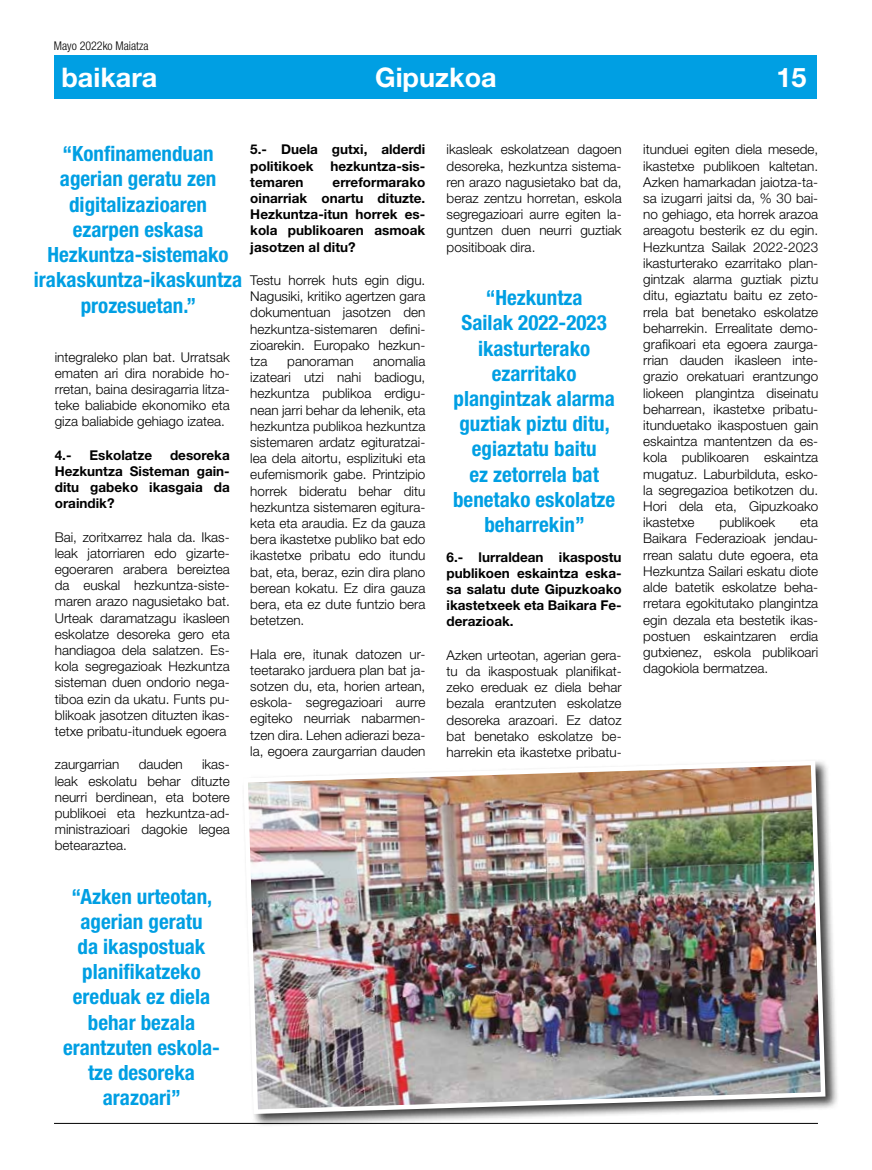
<style>
.page{position:relative;width:872px;height:1170px;background:#fff}
.page>*{position:absolute;margin:0;border:0;box-sizing:border-box;transform-origin:0 0}
.t1{font:700 27px "Helvetica Neue LT Std";color:#fff}
.t2{font:700 condensed 21px/25.2px "Helvetica Neue LT Std";color:#009fe3;text-align:center}
.t3{font:300 13.5px/16.2px "Helvetica Neue LT Std";color:#000;text-align:justify}
.t4{font:700 13.5px/16.2px "Helvetica Neue LT Std";color:#000;text-align:justify}
.t5{font:300 condensed 12px "Helvetica Neue LT Std";color:#000}
</style>
<div class="page">
<div style="left:55px;top:55px;width:762px;height:44px;background:#009fe3"></div>
<hr style="left:54px;top:1122px;width:764px;height:1px;background:#000">
<div style="left:242px;top:759px;width:597px;height:368px;background:#000;opacity:.75"></div>
<img style="left:242px;top:759px;width:585px;height:357px">
<p class="t5" style="left:54px;top:39px;width:96px">Mayo 2022ko Maiatza</p>
<h1 class="t1" style="left:61px;top:60px;width:97px">baikara</h1>
<h1 class="t1" style="left:375px;top:60px;width:123px">Gipuzkoa</h1>
<h1 class="t1" style="left:776px;top:60px;width:32px">15</h1>
<h2 class="t2" style="left:34px;top:141px;width:210px">“Konfinamenduan agerian geratu zen digitalizazioaren ezarpen eskasa<br>Hezkuntza-sistemako irakaskuntza-ikaskuntza prozesuetan.”</h2>
<p class="t3" style="left:55px;top:348px;width:176px">integraleko plan bat. Urratsak ematen ari dira norabide ho&shy;rretan, baina desiragarria litza&shy;teke baliabide ekonomiko eta giza baliabide gehiago izatea.</p>
<p class="t4" style="left:55px;top:446px;width:18px">4.-</p>
<p class="t4" style="left:89px;top:446px;width:64px">Eskolatze</p>
<p class="t4" style="left:55px;top:446px;width:176px;text-indent:115px">desoreka Hezkuntza Sisteman gain&shy;ditu gabeko ikasgaia da oraindik?</p>
<p class="t3" style="left:55px;top:528px;width:176px">Bai, zoritxarrez hala da. Ikas&shy;leak jatorriaren edo gizarte&shy;egoeraren arabera bereiztea da euskal hezkuntza-siste&shy;maren arazo nagusietako bat.<br>Urteak daramatzagu ikasleen eskolatze desoreka gero eta handiagoa dela salatzen. Es&shy;kola segregazioak Hezkuntza sisteman duen ondorio nega&shy;tiboa ezin da ukatu. Funts pu&shy;blikoak jasotzen dituzten ikas&shy;tetxe pribatu-itunduek egoera</p>
<p class="t3" style="left:55px;top:756px;width:66px">zaurgarrian</p>
<p class="t3" style="left:139px;top:756px;width:46px">dauden</p>
<p class="t3" style="left:55px;top:756px;width:176px;text-indent:147px">ikas&shy;leak eskolatu behar dituzte neurri berdinean, eta botere publikoei eta hezkuntza-ad&shy;ministrazioari dagokie legea betearaztea.</p>
<p class="t4" style="left:250px;top:141px;width:176px">5.- Duela gutxi, alderdi politikoek hezkuntza-sis&shy;temaren</p>
<p class="t4" style="left:250px;top:174px;width:176px;text-indent:82px">erreformarako oinarriak onartu dituzte.<br>Hezkuntza-itun horrek es&shy;kola publikoaren asmoak jasotzen al ditu?</p>
<p class="t3" style="left:250px;top:272px;width:176px">Testu horrek huts egin digu.<br>Nagusiki, kritiko agertzen gara dokumentuan jasotzen den hezkuntza-sistemaren defini&shy;zioarekin. Europako hezkun&shy;tza</p>
<p class="t3" style="left:250px;top:353px;width:176px;text-indent:123px">anomalia izateari utzi nahi badiogu, hezkuntza publikoa erdigu&shy;nean jarri behar da lehenik, eta hezkuntza publikoa hezkuntza sistemaren ardatz egituratzai&shy;lea dela aitortu, esplizituki eta eufemismorik gabe. Printzipio horrek bideratu behar ditu hezkuntza sistemaren egitura&shy;keta eta araudia. Ez da gauza bera ikastetxe publiko bat edo ikastetxe pribatu edo itundu bat, eta, beraz, ezin dira plano berean kokatu. Ez dira gauza bera, eta ez dute funtzio bera betetzen.</p>
<p class="t3" style="left:250px;top:645px;width:176px">Hala ere, itunak datozen ur&shy;teetarako jarduera plan bat ja&shy;sotzen du, eta, horien artean, eskola- segregazioari aurre egiteko neurriak nabarmen&shy;tzen dira. Lehen adierazi beza&shy;la, egoera zaurgarrian dauden</p>
<p class="t3" style="left:287px;top:353px;width:68px">panoraman</p>
<h2 class="t2" style="left:63px;top:883px;width:158px">“Azken urteotan, agerian geratu<br>da ikaspostuak planifikatzeko ereduak ez diela behar bezala erantzuten eskola&shy;tze desoreka arazoari”</h2>
<p class="t3" style="left:446px;top:141px;width:176px">ikasleak eskolatzean dagoen desoreka, hezkuntza sistema&shy;ren arazo nagusietako bat da, beraz zentzu horretan, eskola segregazioari aurre egiten la&shy;guntzen duen neurri guztiak positiboak dira.</p>
<h2 class="t2" style="left:453px;top:285px;width:164px">“Hezkuntza<br>Sailak 2022-2023 ikasturterako ezarritako plangintzak alarma guztiak piztu ditu, egiaztatu baitu<br>ez zetorrela bat benetako eskolatze beharrekin”</h2>
<p class="t4" style="left:446px;top:548px;width:176px">6.- lurraldean ikaspostu publikoen eskaintza eska&shy;sa salatu dute Gipuzkoako ikastetxeek eta Baikara Fe&shy;derazioak.</p>
<p class="t3" style="left:446px;top:646px;width:176px">Azken urteotan, agerian gera&shy;tu da ikaspostuak planifikat&shy;zeko ereduak ez diela behar bezala erantzuten eskolatze desoreka arazoari. Ez datoz bat benetako eskolatze be&shy;harrekin eta ikastetxe pribatu-</p>
<p class="t3" style="left:643px;top:141px;width:176px">itunduei egiten diela mesede, ikastetxe publikoen kaltetan.<br>Azken hamarkadan jaiotza-ta&shy;sa izugarri jaitsi da, % 30 bai&shy;no gehiago, eta horrek arazoa areagotu besterik ez du egin.<br>Hezkuntza Sailak 2022-2023 ikasturterako ezarritako plan&shy;gintzak alarma guztiak piztu ditu, egiaztatu baitu ez zeto&shy;rrela bat benetako eskolatze beharrekin. Errealitate demo&shy;grafikoari eta egoera zaurga&shy;rrian dauden ikasleen inte&shy;grazio orekatuari erantzungo liokeen plangintza diseinatu beharrean, ikastetxe pribatu&shy;itunduetako ikaspostuen gain eskaintza mantentzen da es&shy;kola publikoaren eskaintza mugatuz. Laburbilduta, esko&shy;la segregazioa betikotzen du.<br>Hori dela eta, Gipuzkoako ikastetxe</p>
<p class="t3" style="left:719px;top:514px;width:57px">publikoek</p>
<p class="t3" style="left:643px;top:514px;width:176px;text-indent:157px">eta Baikara Federazioak jendau&shy;rrean salatu dute egoera, eta Hezkuntza Sailari eskatu diote alde batetik eskolatze beha&shy;rretara egokitutako plangintza egin dezala eta bestetik ikas&shy;postuen eskaintzaren erdia gutxienez, eskola publikoari dagokiola bermatzea.</p>
</div>
